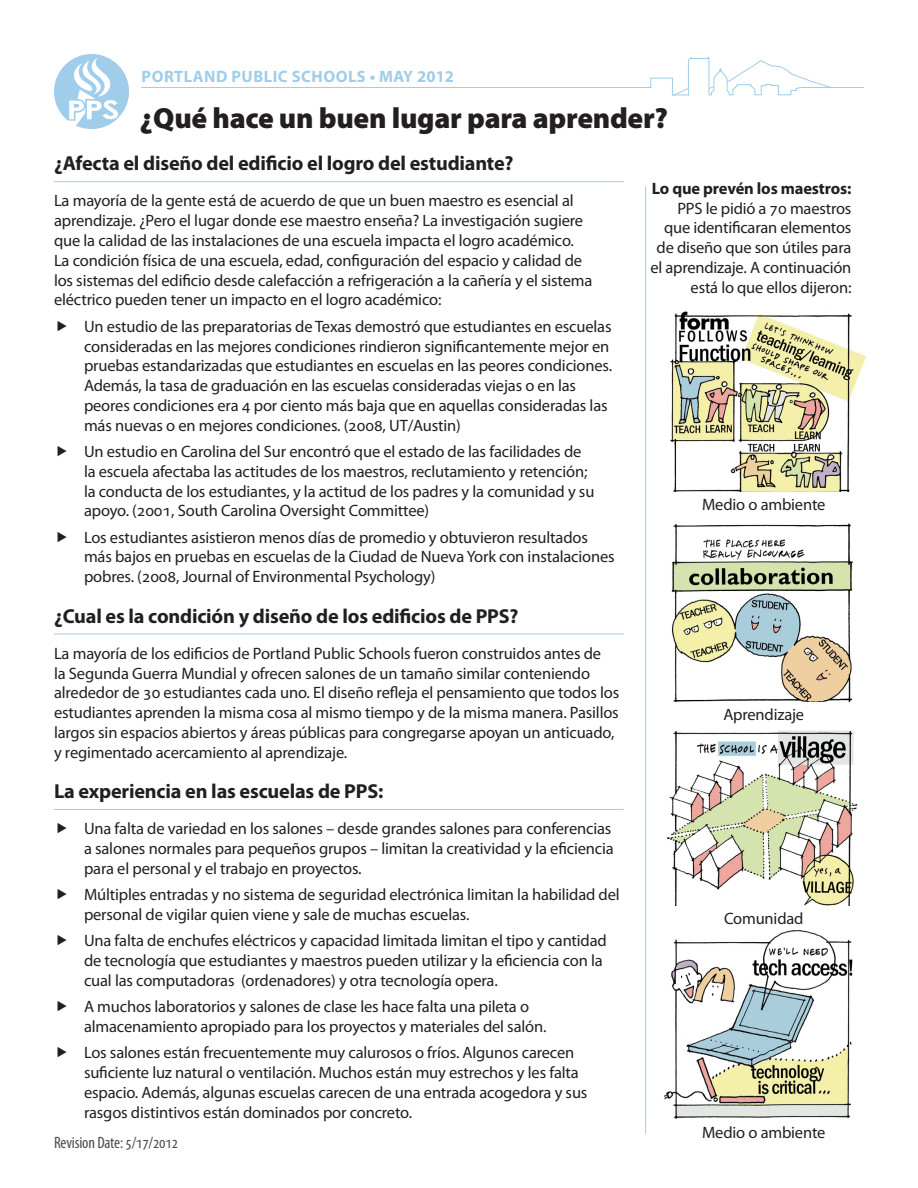
<style>
.page{position:relative;width:918px;height:1188px;background:#fff}
.page>*{position:absolute;margin:0;border:0;box-sizing:border-box;transform-origin:0 0}
.Headline{font:900 29.25px "Myriad Pro";letter-spacing:-.01em;color:#231f20}
.Subhead{font:700 20.25px "Myriad Pro";letter-spacing:-.01em;color:#231f20}
.t1{font:16.5px/19.8px "Myriad Pro";letter-spacing:-.01em;color:#231f20}
.PPS{font:700 16.5px "Myriad Pro";letter-spacing:.03em;color:#9fcdea}
.t2{font:condensed 16.5px "Myriad Pro";letter-spacing:-.01em;color:#4b4c4d}
.s1{font-weight:700}
</style>
<div class="page">
<hr style="left:54px;top:181px;width:570px;height:1px;background:#9fcdea">
<hr style="left:54px;top:634px;width:570px;height:1px;background:#9fcdea">
<hr style="left:54px;top:809px;width:570px;height:1px;background:#9fcdea">
<svg style="left:141px;top:57px;width:723px;height:39px"></svg>
<svg style="left:54px;top:54px;width:75px;height:75px"></svg>
<img style="left:670px;top:311px;width:196px;height:181px">
<img style="left:671px;top:523px;width:183px;height:179px">
<img style="left:667px;top:730px;width:191px;height:176px">
<img style="left:664px;top:930px;width:189px;height:189px">
<hr style="left:645px;top:187px;width:1px;height:947px;background:#9fcdea">
<p class="PPS" style="left:142px;top:66px;width:314px">PORTLAND PUBLIC SCHOOLS • MAY 2012</p>
<p class="Headline" style="left:140px;top:98px;width:530px">¿Qué hace un buen lugar para aprender?</p>
<p class="Subhead" style="left:54px;top:150px;width:461px">¿Afecta el diseño del edificio el logro del estudiante?</p>
<p class="t1" style="left:54px;top:191px;width:540px">La mayoría de la gente está de acuerdo de que un buen maestro es esencial al aprendizaje. ¿Pero el lugar donde ese maestro enseña? La investigación sugiere que la calidad de las instalaciones de una escuela impacta el logro académico.<br>La condición física de una escuela, edad, configuración del espacio y calidad de los sistemas del edificio desde calefacción a refrigeración a la cañería y el sistema eléctrico pueden tener un impacto en el logro académico:</p>
<p class="t1" style="left:84px;top:316px;width:530px">Un estudio de las preparatorias de Texas demostró que estudiantes en escuelas consideradas en las mejores condiciones rindieron significantemente mejor en pruebas estandarizadas que estudiantes en escuelas en las peores condiciones.<br>Además, la tasa de graduación en las escuelas consideradas viejas o en las peores condiciones era 4 por ciento más baja que en aquellas consideradas las más nuevas o en mejores condiciones. (2008, UT/Austin)</p>
<p class="t1" style="left:84px;top:441px;width:512px">Un estudio en Carolina del Sur encontró que el estado de las facilidades de la escuela afectaba las actitudes de los maestros, reclutamiento y retención; la conducta de los estudiantes, y la actitud de los padres y la comunidad y su apoyo. (2001, South Carolina Oversight Committee)</p>
<p class="t1" style="left:84px;top:527px;width:532px">Los estudiantes asistieron menos días de promedio y obtuvieron resultados más bajos en pruebas en escuelas de la Ciudad de Nueva York con instalaciones pobres. (2008, Journal of Environmental Psychology)</p>
<p class="Subhead" style="left:54px;top:603px;width:466px">¿Cual es la condición y diseño de los edificios de PPS?</p>
<p class="t1" style="left:54px;top:643px;width:567px">La mayoría de los edificios de Portland Public Schools fueron construidos antes de<br>la Segunda Guerra Mundial y ofrecen salones de un tamaño similar conteniendo alrededor de 30 estudiantes cada uno. El diseño refleja el pensamiento que todos los estudiantes aprenden la misma cosa al mismo tiempo y de la misma manera. Pasillos largos sin espacios abiertos y áreas públicas para congregarse apoyan un anticuado, y regimentado acercamiento al aprendizaje.</p>
<p class="Subhead" style="left:54px;top:778px;width:331px">La experiencia en las escuelas de PPS:</p>
<p class="t1" style="left:84px;top:819px;width:531px">Una falta de variedad en los salones – desde grandes salones para conferencias a salones normales para pequeños grupos – limitan la creatividad y la eficiencia para el personal y el trabajo en proyectos.</p>
<p class="t1" style="left:84px;top:884px;width:537px">Múltiples entradas y no sistema de seguridad electrónica limitan la habilidad del personal de vigilar quien viene y sale de muchas escuelas.</p>
<p class="t1" style="left:84px;top:931px;width:524px">Una falta de enchufes eléctricos y capacidad limitada limitan el tipo y cantidad de tecnología que estudiantes y maestros pueden utilizar y la eficiencia con la cual las computadoras (ordenadores) y otra tecnología opera.</p>
<p class="t1" style="left:84px;top:996px;width:464px">A muchos laboratorios y salones de clase les hace falta una pileta o almacenamiento apropiado para los proyectos y materiales del salón.</p>
<p class="t1" style="left:84px;top:1043px;width:505px">Los salones están frecuentemente muy calurosos o fríos. Algunos carecen suficiente luz natural o ventilación. Muchos están muy estrechos y les falta espacio. Además, algunas escuelas carecen de una entrada acogedora y sus rasgos distintivos están dominados por concreto.</p>
<p class="t1" style="left:650px;top:178px;width:203px;text-align:right"><span class="s1">Lo que prevén los maestros:<br></span>PPS le pidió a 70 maestros que identificaran elementos de diseño que son útiles para el aprendizaje. A continuación está lo que ellos dijeron:</p>
<p class="t1" style="left:702px;top:494px;width:125px">Medio o ambiente</p>
<p class="t1" style="left:723px;top:704px;width:82px">Aprendizaje</p>
<p class="t1" style="left:724px;top:908px;width:81px">Comunidad</p>
<p class="t2" style="left:54px;top:1132px;width:126px">Revision Date: 5/17/2012</p>
<p class="t1" style="left:702px;top:1122px;width:125px">Medio o ambiente</p>
</div>
